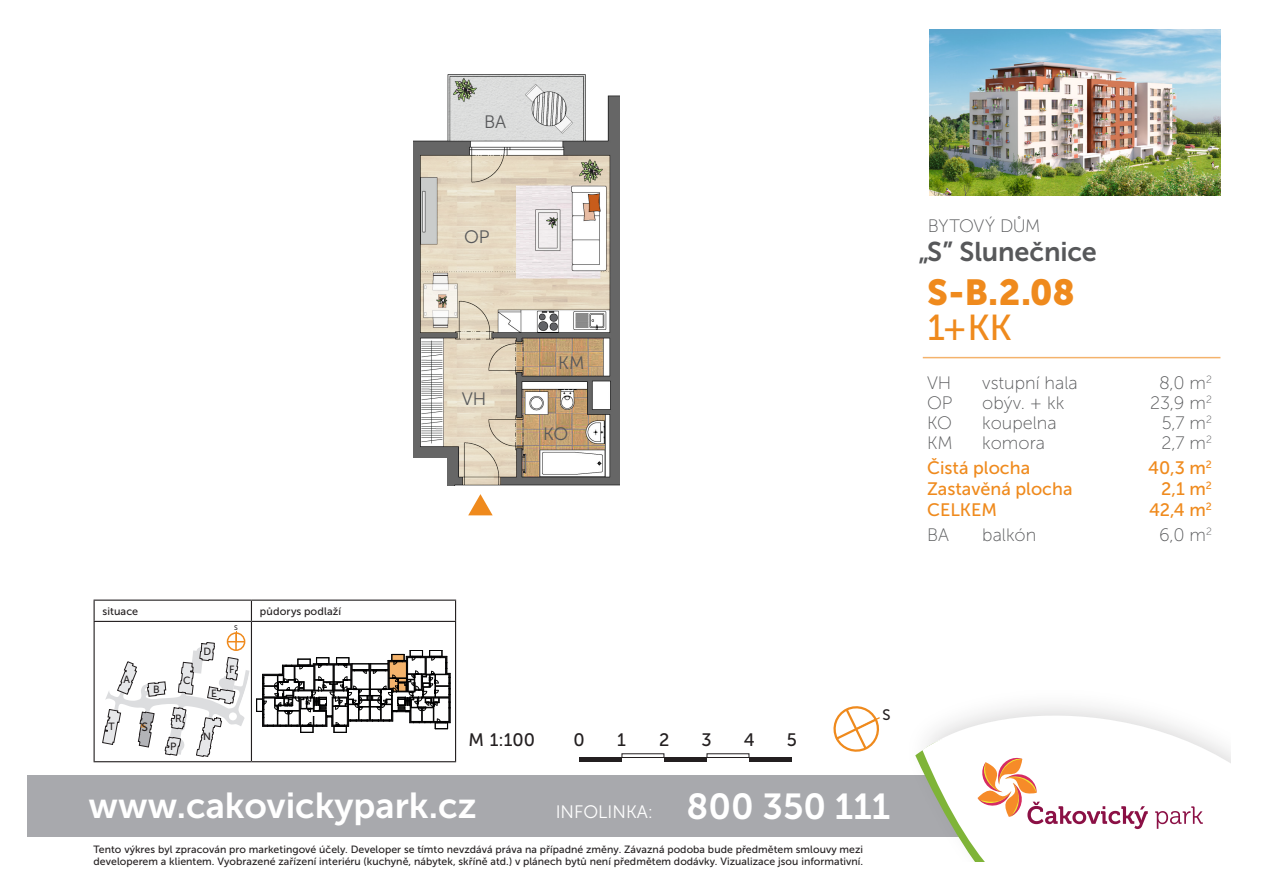
<style>
.page{position:relative;width:1263px;height:893px;background:#fff}
.page>*{position:absolute;margin:0;border:0;box-sizing:border-box;transform-origin:0 0}
.t1{font:36px "Museo Sans 700";color:#fff}
.Byt_nazev{font:36px "Museo Sans 900";color:#ef8a1d}
.Byt_velikost{font:36px "Museo Sans 500";color:#ef8a1d}
.t2{font:27px "Museo Sans 700";letter-spacing:-.005em;color:#57585a}
.Byt_TAB_L{font:18px "Museo Sans 100";color:#57585a}
.Byt_TAB_celkem{font:18px "Museo Sans 500";color:#ef8a1d}
.Byt_TAB_m{font:18px "Museo Sans 100";color:#57585a}
.t3{font:18px "Museo Sans 300";color:#fff}
.Byt_TAB_m_celkem{font:18px "Museo Sans 500";color:#ef8a1d}
.t4{font:18px "Museo Sans 500";color:#231f20}
.Byt_TAB_L-2{font:18px "Museo Sans 100";letter-spacing:-.03em;color:#57585a}
.Pokoje_01{font:18px "Museo Sans 300";color:#57585a}
.Pokoje_02{font:18px "Museo Sans 300";color:#57585a}
.t5{font:12px "Museo Sans 500";color:#231f20}
.t6{font:10.8px "Museo Sans 500";letter-spacing:.01em;color:#231f20}
.t7{font:10.5px/12.6px "Museo Sans 500";letter-spacing:.005em;color:#231f20}
.t8{font:6.75px "Museo Sans 500";color:#231f20}
.s1{font-family:"Museo Sans 700";font-size:36px}
</style>
<div class="page">
<div style="left:27px;top:775px;width:938px;height:61px;background:#a8a9ad"></div>
<svg style="left:952px;top:709px;width:213px;height:5px"></svg>
<svg style="left:930px;top:714px;width:267px;height:148px"></svg>
<svg style="left:915px;top:726px;width:316px;height:135px"></svg>
<hr style="left:94px;top:600px;width:157px;height:1px;background:#231f20">
<svg style="left:94px;top:601px;width:1px;height:20px"></svg>
<hr style="left:251px;top:600px;width:205px;height:1px;background:#231f20">
<svg style="left:251px;top:601px;width:1px;height:20px"></svg>
<svg style="left:455px;top:601px;width:1px;height:20px"></svg>
<hr style="left:94px;top:621px;width:157px;height:1px;background:#231f20">
<hr style="left:94px;top:622px;width:1px;height:139px;background:#231f20">
<hr style="left:251px;top:621px;width:205px;height:1px;background:#231f20">
<hr style="left:251px;top:622px;width:1px;height:139px;background:#231f20">
<hr style="left:455px;top:622px;width:1px;height:139px;background:#231f20">
<hr style="left:94px;top:761px;width:157px;height:1px;background:#231f20">
<hr style="left:251px;top:761px;width:205px;height:1px;background:#231f20">
<hr style="left:923px;top:357px;width:297px;height:1px;background:#ef8a1d">
<img style="left:929px;top:30px;width:291px;height:165px">
<svg style="left:256px;top:650px;width:195px;height:83px"></svg>
<img style="left:413px;top:74px;width:207px;height:411px">
<div style="left:407px;top:458px;width:40px;height:36px;background:#fff"></div>
<svg style="left:102px;top:631px;width:148px;height:126px"></svg>
<hr style="left:579px;top:757px;width:43px;height:4px;background:#231f20">
<hr style="left:664px;top:758px;width:43px;height:4px;background:#231f20">
<hr style="left:749px;top:758px;width:43px;height:4px;background:#231f20">
<div style="left:622px;top:753px;width:42px;height:5px;border:1px solid #231f20"></div>
<div style="left:707px;top:753px;width:42px;height:5px;border:1px solid #231f20"></div>
<svg style="left:468px;top:494px;width:25px;height:21px"></svg>
<svg style="left:833px;top:706px;width:47px;height:46px"></svg>
<p class="Pokoje_02" style="left:484px;top:112px;width:24px">BA</p>
<p class="t6" style="left:103px;top:605px;width:37px">situace</p>
<p class="t6" style="left:260px;top:605px;width:83px">půdorys podlaží</p>
<p class="t8" style="left:234px;top:624px;width:5px">S</p>
<p class="t7" style="left:123px;top:673px;width:8px">A</p>
<p class="t7" style="left:108px;top:720px;width:8px">T</p>
<p class="t7" style="left:153px;top:683px;width:8px">B</p>
<p class="t5" style="left:141px;top:720px;width:8px">S</p>
<p class="t7" style="left:183px;top:674px;width:9px">C</p>
<p class="t7" style="left:175px;top:712px;width:8px">R</p>
<p class="t7" style="left:170px;top:740px;width:8px">P</p>
<p class="t7" style="left:203px;top:645px;width:9px">D</p>
<p class="t7" style="left:211px;top:687px;width:7px">E</p>
<p class="t7" style="left:229px;top:663px;width:7px">F</p>
<p class="t7" style="left:203px;top:730px;width:9px">N</p>
<p class="Pokoje_01" style="left:464px;top:227px;width:27px">OP</p>
<p class="Pokoje_01" style="left:462px;top:389px;width:26px">VH</p>
<p class="Pokoje_01" style="left:558px;top:354px;width:28px">KM</p>
<p class="Pokoje_02" style="left:543px;top:425px;width:27px">KO</p>
<p class="t4" style="left:469px;top:730px;width:68px">M 1:100</p>
<p class="t4" style="left:573px;top:730px;width:13px">0</p>
<p class="t4" style="left:617px;top:730px;width:10px">1</p>
<p class="t4" style="left:659px;top:730px;width:12px">2</p>
<p class="t4" style="left:702px;top:730px;width:12px">3</p>
<p class="t4" style="left:744px;top:730px;width:12px">4</p>
<p class="t4" style="left:787px;top:730px;width:12px">5</p>
<h1 class="t1" style="left:89px;top:786px;width:389px">www.cakovickypark.cz</h1>
<h3 class="t3" style="left:556px;top:802px;width:336px">INFOLINKA: <span class="s1">800 350 111</span></h3>
<p class="t7" style="left:94px;top:843px;width:771px">Tento výkres byl zpracován pro marketingové účely. Developer se tímto nevzdává práva na případné změny. Závazná podoba bude předmětem smlouvy mezi developerem a klientem. Vyobrazené zařízení interiéru (kuchyně, nábytek, skříně atd.) v plánech bytů není předmětem dodávky. Vizualizace jsou informativní.</p>
<h3 class="Byt_TAB_L-2" style="left:928px;top:216px;width:114px">BYTOVÝ DŮM</h3>
<h2 class="t2" style="left:918px;top:237px;width:180px">„S” Slunečnice</h2>
<p class="Byt_nazev" style="left:927px;top:272px;width:149px">S-B.2.08</p>
<p class="Byt_velikost" style="left:927px;top:308px;width:86px">1+ KK</p>
<p class="Byt_TAB_L" style="left:927px;top:373px;width:26px">VH</p>
<p class="Byt_TAB_L" style="left:982px;top:373px;width:97px">vstupní hala</p>
<p class="Byt_TAB_m" style="left:1159px;top:373px;width:54px">8,0 m<sup>2</sup></p>
<p class="Byt_TAB_L" style="left:927px;top:393px;width:27px">OP</p>
<p class="Byt_TAB_L" style="left:982px;top:393px;width:84px">obýv. + kk</p>
<p class="Byt_TAB_m" style="left:1150px;top:393px;width:63px">23,9 m<sup>2</sup></p>
<p class="Byt_TAB_L" style="left:927px;top:413px;width:27px">KO</p>
<p class="Byt_TAB_L" style="left:982px;top:413px;width:76px">koupelna</p>
<p class="Byt_TAB_m" style="left:1162px;top:413px;width:52px">5,7 m<sup>2</sup></p>
<p class="Byt_TAB_L" style="left:927px;top:434px;width:27px">KM</p>
<p class="Byt_TAB_L" style="left:982px;top:434px;width:64px">komora</p>
<p class="Byt_TAB_m" style="left:1161px;top:434px;width:52px">2,7 m<sup>2</sup></p>
<p class="Byt_TAB_celkem" style="left:927px;top:458px;width:105px">Čistá plocha</p>
<p class="Byt_TAB_m_celkem" style="left:1148px;top:458px;width:65px">40,3 m<sup>2</sup></p>
<p class="Byt_TAB_celkem" style="left:927px;top:479px;width:147px">Zastavěná plocha</p>
<p class="Byt_TAB_m_celkem" style="left:1161px;top:479px;width:52px">2,1 m<sup>2</sup></p>
<p class="Byt_TAB_celkem" style="left:927px;top:500px;width:71px">CELKEM</p>
<p class="Byt_TAB_m_celkem" style="left:1149px;top:500px;width:64px">42,4 m<sup>2</sup></p>
<p class="Byt_TAB_L" style="left:927px;top:525px;width:24px">BA</p>
<p class="Byt_TAB_L" style="left:982px;top:525px;width:55px">balkón</p>
<p class="Byt_TAB_m" style="left:1159px;top:525px;width:54px">6,0 m<sup>2</sup></p>
</div>
